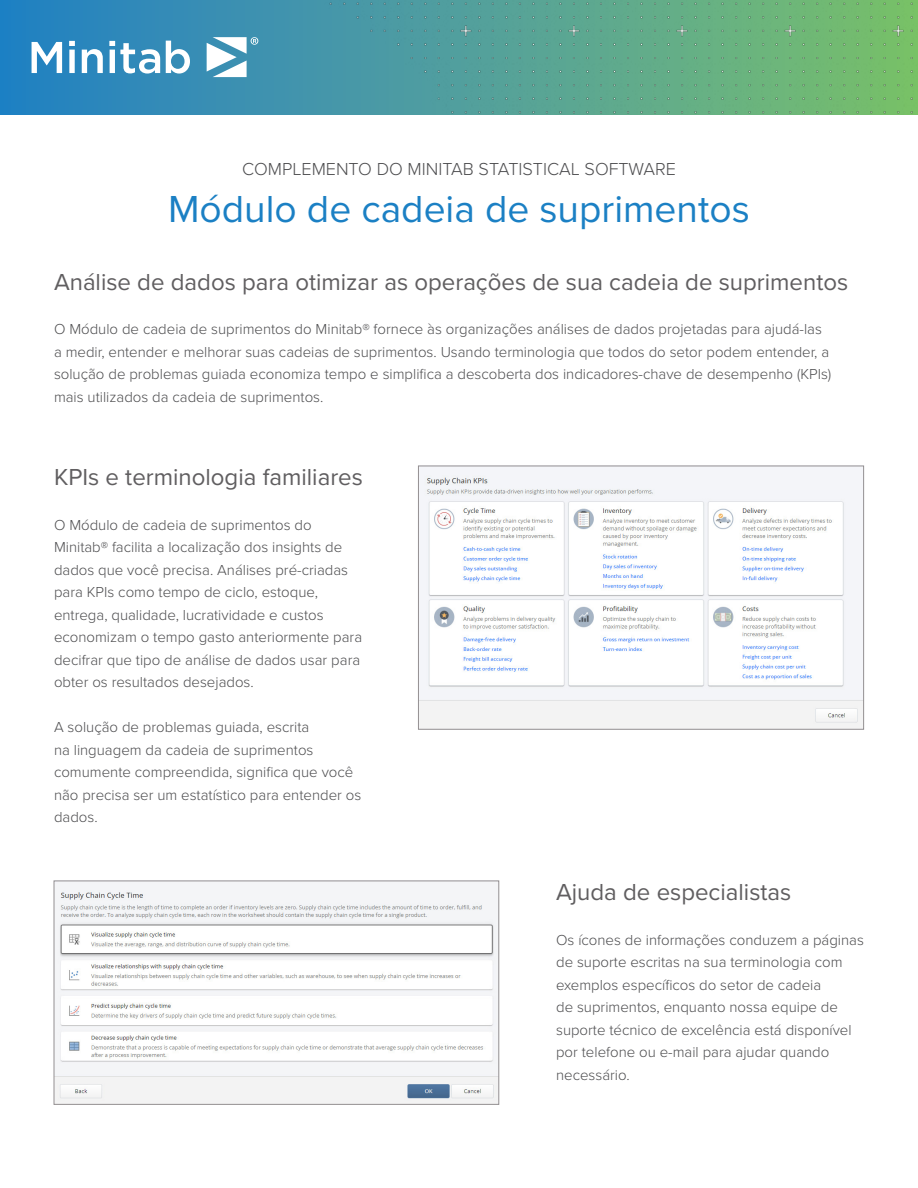
<style>
.page{position:relative;width:918px;height:1188px;background:#fff}
.page>*{position:absolute;margin:0;border:0;box-sizing:border-box;transform-origin:0 0}
.t1{font:39px "Proxima Nova";color:#1b80c4}
.t2{font:24px "Proxima Nova";color:#605e60}
.t3{font:300 18px "Proxima Nova";color:#4d4d4f}
.t4{font:300 15px/22.5px "Proxima Nova";color:#4d4d4f}
</style>
<div class="page">
<svg style="left:0;top:0;width:324px;height:114px;background:#338bb6"></svg>
<svg style="left:207px;top:37px;width:51px;height:40px"></svg>
<svg style="left:32px;top:41px;width:128px;height:50px"></svg>
<svg style="left:166px;top:41px;width:24px;height:33px"></svg>
<img style="left:324px;top:0;width:594px;height:114px">
<img style="left:420px;top:468px;width:442px;height:260px">
<div style="left:418px;top:466px;width:446px;height:264px;border:1px solid #949092"></div>
<img style="left:56px;top:883px;width:441px;height:220px">
<div style="left:54px;top:881px;width:445px;height:224px;border:1px solid #949092"></div>
<p class="t3" style="left:242px;top:156px;width:435px">COMPLEMENTO DO MINITAB STATISTICAL SOFTWARE</p>
<h1 class="t1" style="left:168px;top:180px;width:583px">Módulo de cadeia de suprimentos</h1>
<h2 class="t2" style="left:54px;top:264px;width:796px">Análise de dados para otimizar as operações de sua cadeia de suprimentos</h2>
<p class="t4" style="left:54px;top:317px;width:779px">O Módulo de cadeia de suprimentos do Minitab® fornece às organizações análises de dados projetadas para ajudá-las a medir, entender e melhorar suas cadeias de suprimentos. Usando terminologia que todos do setor podem entender, a solução de problemas guiada economiza tempo e simplifica a descoberta dos indicadores-chave de desempenho (KPIs) mais utilizados da cadeia de suprimentos.</p>
<h2 class="t2" style="left:54px;top:459px;width:310px">KPIs e terminologia familiares</h2>
<p class="t4" style="left:54px;top:512px;width:310px">O Módulo de cadeia de suprimentos do Minitab® facilita a localização dos insights de dados que você precisa. Análises pré-criadas para KPIs como tempo de ciclo, estoque, entrega, qualidade, lucratividade e custos economizam o tempo gasto anteriormente para decifrar que tipo de análise de dados usar para obter os resultados desejados.</p>
<p class="t4" style="left:54px;top:715px;width:309px">A solução de problemas guiada, escrita<br>na linguagem da cadeia de suprimentos comumente compreendida, significa que você não precisa ser um estatístico para entender os dados.</p>
<h2 class="t2" style="left:556px;top:874px;width:237px">Ajuda de especialistas</h2>
<p class="t4" style="left:556px;top:928px;width:309px">Os ícones de informações conduzem a páginas de suporte escritas na sua terminologia com exemplos específicos do setor de cadeia<br>de suprimentos, enquanto nossa equipe de suporte técnico de excelência está disponível por telefone ou e-mail para ajudar quando necessário.</p>
</div>
